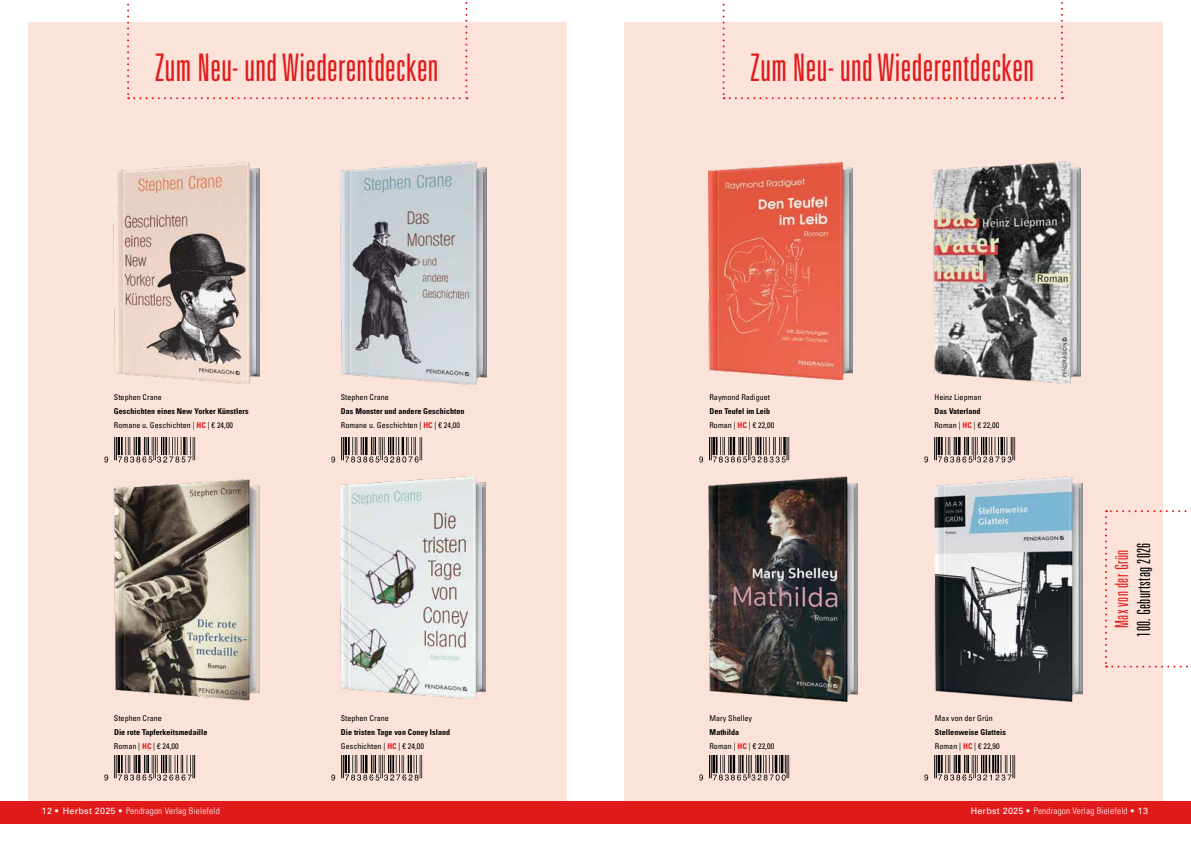
<style>
.page{position:relative;width:1191px;height:842px;background:#fff}
.page>*{position:absolute;margin:0;border:0;box-sizing:border-box;transform-origin:0 0}
.t1{font:38px "Univers LT Pro Light Ult Cond";letter-spacing:.01em;color:#e11b1b}
.t2{font:18px "Univers LT Pro Light Ult Cond";letter-spacing:.02em;color:#000}
.t3{font:18px "Univers LT Pro Light Ult Cond";letter-spacing:.02em;color:#e11b1b}
.t4{font:300 condensed 9px "Univers LT Pro";letter-spacing:.025em;color:#fff}
.t5{font:700 condensed 8px/14px "Univers LT Pro";letter-spacing:.005em;color:#000}
.t6{font:condensed 8px/14px "Univers LT Pro";letter-spacing:.005em;color:#000}
.s1{font-weight:400}
.s2{color:#e11b1b}
.s3{font-weight:700}
.s4{font-weight:700;color:#e11b1b}
.s5{font-family:"Univers LT Pro 55 Roman";font-weight:400;font-stretch:normal}
</style>
<div class="page">
<div style="left:624px;top:23px;width:538px;height:788px;background:#fce3da"></div>
<div style="left:28px;top:23px;width:539px;height:788px;background:#fce3da"></div>
<div style="left:0;top:801px;width:1191px;height:22px;background:#e11b1b"></div>
<img style="left:340px;top:162px;width:146px;height:222px">
<img style="left:113px;top:163px;width:146px;height:220px">
<img style="left:340px;top:476px;width:145px;height:222px">
<img style="left:113px;top:479px;width:147px;height:222px">
<img style="left:709px;top:163px;width:143px;height:217px">
<img style="left:934px;top:162px;width:146px;height:222px">
<img style="left:709px;top:476px;width:148px;height:225px">
<img style="left:104px;top:755px;width:92px;height:25px">
<img style="left:331px;top:755px;width:92px;height:25px">
<img style="left:104px;top:437px;width:92px;height:25px">
<img style="left:331px;top:437px;width:92px;height:25px">
<img style="left:699px;top:437px;width:91px;height:25px">
<img style="left:924px;top:437px;width:92px;height:25px">
<img style="left:699px;top:755px;width:91px;height:25px">
<svg style="left:722px;top:1px;width:341px;height:98px"></svg>
<img style="left:934px;top:476px;width:148px;height:225px">
<img style="left:924px;top:755px;width:92px;height:25px">
<svg style="left:1105px;top:510px;width:86px;height:158px"></svg>
<svg style="left:127px;top:1px;width:340px;height:98px"></svg>
<h1 class="t1" style="left:155px;top:46px;width:285px">Zum Neu- und Wiederentdecken</h1>
<h1 class="t1" style="left:750px;top:46px;width:285px">Zum Neu- und Wiederentdecken</h1>
<p class="t6" style="left:114px;top:390px;width:50px">Stephen Crane</p>
<p class="t5" style="left:114px;top:404px;width:136px">Geschichten eines New Yorker Künstlers<br><span class="s1">Romane u. Geschichten |</span> <span class="s2">HC</span> <span class="s1">| € 24,00</span></p>
<p class="t6" style="left:341px;top:390px;width:50px">Stephen Crane</p>
<p class="t5" style="left:341px;top:404px;width:125px">Das Monster und andere Geschichten<br><span class="s1">Romane u. Geschichten |</span> <span class="s2">HC</span> <span class="s1">| € 24,00</span></p>
<p class="t6" style="left:709px;top:390px;width:62px">Raymond Radiguet</p>
<p class="t5" style="left:709px;top:404px;width:66px">Den Teufel im Leib<br><span class="s1">Roman |</span> <span class="s2">HC</span> <span class="s1">| € 22,00</span></p>
<p class="t6" style="left:934px;top:390px;width:49px">Heinz Liepman</p>
<p class="t6" style="left:934px;top:404px;width:66px"><span class="s3">Das Vaterland<br></span>Roman | <span class="s4">HC</span> | € 22,00</p>
<h2 class="t3" style="left:1111px;top:628px;width:80px;rotate:-90deg">Max von der Grün</h2>
<h2 class="t2" style="left:1133px;top:637px;width:95px;rotate:-90deg">100. Geburtstag 2026</h2>
<p class="t6" style="left:114px;top:711px;width:50px">Stephen Crane</p>
<p class="t5" style="left:114px;top:725px;width:95px">Die rote Tapferkeitsmedaille<br><span class="s1">Roman |</span> <span class="s2">HC</span> <span class="s1">| € 24,00</span></p>
<p class="t6" style="left:341px;top:711px;width:50px">Stephen Crane</p>
<p class="t5" style="left:341px;top:725px;width:111px">Die tristen Tage von Coney Island<br><span class="s1">Geschichten |</span> <span class="s2">HC</span> <span class="s1">| € 24,00</span></p>
<p class="t6" style="left:709px;top:711px;width:44px">Mary Shelley</p>
<p class="t6" style="left:709px;top:725px;width:66px"><span class="s3">Mathilda<br></span>Roman | <span class="s4">HC</span> | € 22,00</p>
<p class="t6" style="left:935px;top:711px;width:59px">Max von der Grün</p>
<p class="t5" style="left:935px;top:725px;width:73px">Stellenweise Glatteis<br><span class="s1">Roman |</span> <span class="s2">HC</span> <span class="s1">| € 22,90</span></p>
<p class="t4" style="left:42px;top:805px;width:179px"><span class="s5">12</span> • <span class="s5">Herbst 2025</span> • Pendragon Verlag Bielefeld</p>
<p class="t4" style="left:970px;top:805px;width:179px"><span class="s5">Herbst 2025</span> • Pendragon Verlag Bielefeld • <span class="s5">13</span></p>
</div>
